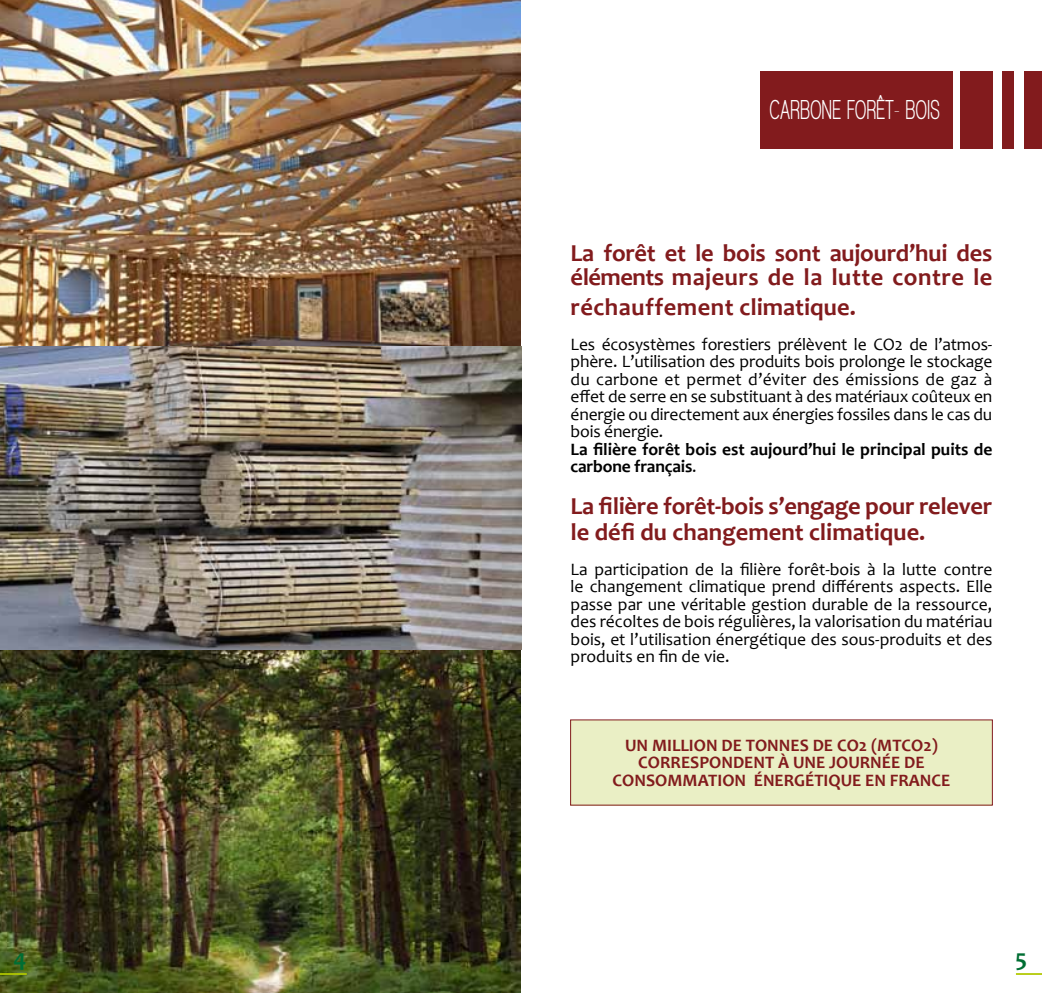
<style>
.page{position:relative;width:1042px;height:993px;background:#fff}
.page>*{position:absolute;margin:0;border:0;box-sizing:border-box;transform-origin:0 0}
.t1{font:700 ultra-condensed 28px "Walkway";letter-spacing:.04em;color:#fff}
.t2{font:700 24.5px/24.5px "Candara";color:#821b1d}
.t3{font:700 24.5px "Candara";letter-spacing:.02em;color:#821b1d}
.t4{font:700 24.5px "Candara";color:#006e33}
.t5{font:17.5px/17.5px "Candara";letter-spacing:-.005em;color:#000;text-align:justify}
.t6{font:700 17.5px/17.5px "Candara";color:#821b1d;text-align:center}
.t7{font:700 17.5px/17.5px "Candara";color:#000}
.s1{font-weight:400}
</style>
<div class="page">
<div style="left:760px;top:71px;width:192px;height:78px;background:#821b1d"></div>
<img style="left:0;top:0;width:521px;height:992px">
<hr style="left:0;top:972px;width:27px;height:2px;background:#b1c800">
<hr style="left:1016px;top:972px;width:26px;height:2px;background:#b1c800">
<div style="left:960px;top:71px;width:33px;height:77px;background:#821b1d"></div>
<div style="left:1002px;top:71px;width:11px;height:77px;background:#821b1d"></div>
<div style="left:1024px;top:71px;width:18px;height:77px;background:#821b1d"></div>
<div style="left:570px;top:719px;width:422px;height:85px;background:#eaefc5"></div>
<h1 class="t1" style="left:770px;top:94px;width:171px">CARBONE FORÊT- BOIS</h1>
<h2 class="t2" style="left:570px;top:240px;width:423px">La forêt et le bois sont aujourd’hui des éléments majeurs de la lutte contre le</h2>
<h2 class="t3" style="left:570px;top:292px;width:287px">réchauffement climatique.</h2>
<p class="t5" style="left:570px;top:335px;width:423px">Les écosystèmes forestiers prélèvent le CO2 de l’atmos&shy;phère. L’utilisation des produits bois prolonge le stockage du carbone et permet d’éviter des émissions de gaz à effet de serre en se substituant à des matériaux coûteux en énergie ou directement aux énergies fossiles dans le cas du bois énergie.</p>
<p class="t7" style="left:570px;top:440px;width:423px">La filière forêt bois est aujourd’hui le principal puits de carbone français<span class="s1">.</span></p>
<h2 class="t2" style="left:570px;top:493px;width:423px;line-height:25.2px">La filière forêt-bois s’engage pour relever le défi du changement climatique.</h2>
<p class="t5" style="left:570px;top:560px;width:423px">La participation de la filière forêt-bois à la lutte contre le changement climatique prend différents aspects. Elle passe par une véritable gestion durable de la ressource, des récoltes de bois régulières, la valorisation du matériau bois, et l’utilisation énergétique des sous-produits et des produits en fin de vie.</p>
<p class="t6" style="left:612px;top:735px;width:339px">UN MILLION DE TONNES DE CO2 (MTCO2)<br>CORRESPONDENT À UNE JOURNÉE DE<br>CONSOMMATION ÉNERGÉTIQUE EN FRANCE</p>
<h2 class="t4" style="left:14px;top:942px;width:15px">4</h2>
<h2 class="t4" style="left:1015px;top:942px;width:13px">5</h2>
</div>
